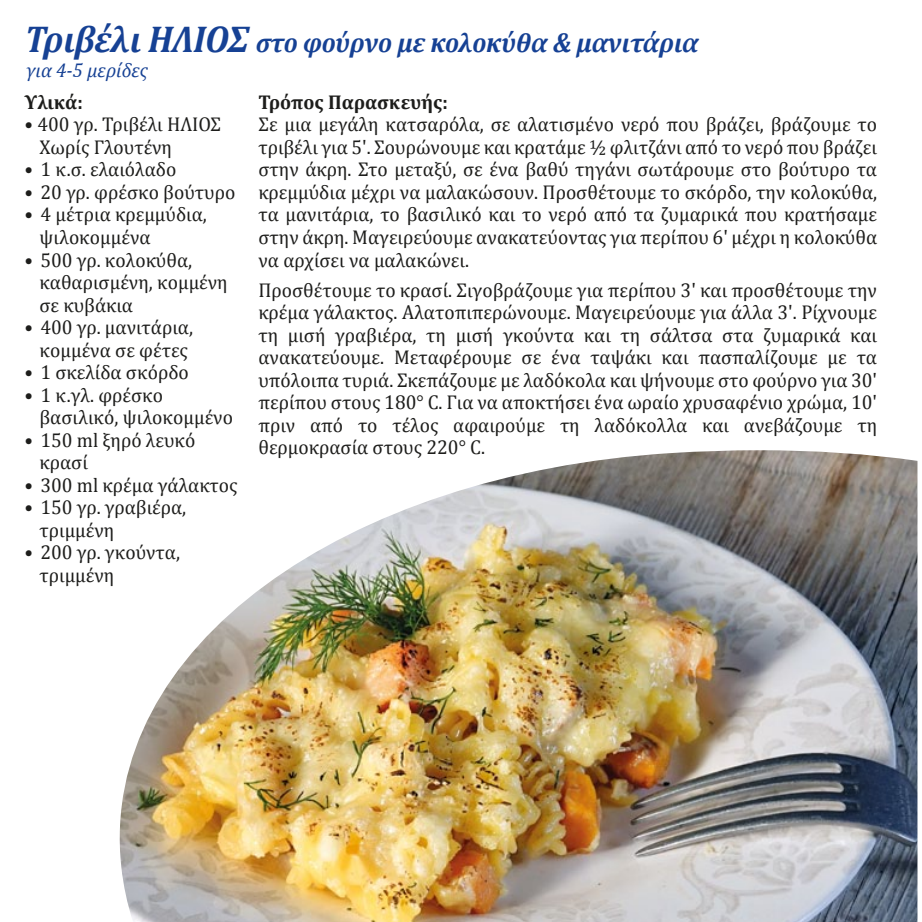
<style>
.page{position:relative;width:922px;height:922px;background:#fff}
.page>*{position:absolute;margin:0;border:0;box-sizing:border-box;transform-origin:0 0}
.t1{font:italic 700 27.5px "Cambria";letter-spacing:-.01em;color:#164194;scale:.94 1}
.t2{font:20px/22.5px "Cambria";color:#1d1d1b}
.t3{font:700 20px "Cambria";color:#1d1d1b}
.t4{font:italic 20px "Cambria";color:#164194}
.s1{font-size:37.5px}
</style>
<div class="page">
<img style="left:119px;top:450px;width:798px;height:471px">
<h1 class="t1" style="left:25px;top:23px;width:718px"><span class="s1">Τριβέλι ΗΛΙΟΣ</span> στο φούρνο με κολοκύθα &amp; μανιτάρια</h1>
<p class="t4" style="left:26px;top:56px;width:123px">για 4-5 μερίδες</p>
<p class="t3" style="left:25px;top:88px;width:60px">Υλικά:</p>
<p class="t2" style="left:40px;top:113px;width:183px;text-indent:-15px">• 400 γρ. Τριβέλι ΗΛΙΟΣ<br>Χωρίς Γλουτένη</p>
<p class="t2" style="left:25px;top:158px;width:153px">• 1 κ.σ. ελαιόλαδο</p>
<p class="t2" style="left:25px;top:181px;width:212px">• 20 γρ. φρέσκο βούτυρο</p>
<p class="t2" style="left:40px;top:203px;width:169px;text-indent:-15px">• 4 μέτρια κρεμμύδια, ψιλοκομμένα</p>
<p class="t2" style="left:40px;top:248px;width:190px;text-indent:-15px">• 500 γρ. κολοκύθα, καθαρισμένη, κομμένη σε κυβάκια</p>
<p class="t2" style="left:25px;top:316px;width:170px;text-align:center">• 400 γρ. μανιτάρια, κομμένα σε φέτες</p>
<p class="t2" style="left:25px;top:361px;width:166px">• 1 σκελίδα σκόρδο</p>
<p class="t2" style="left:40px;top:383px;width:195px;text-indent:-15px">• 1 κ.γλ. φρέσκο βασιλικό, ψιλοκομμένο</p>
<p class="t2" style="left:40px;top:428px;width:157px;text-indent:-15px">• 150 ml ξηρό λευκό κρασί</p>
<p class="t2" style="left:25px;top:473px;width:214px">• 300 ml κρέμα γάλακτος</p>
<p class="t2" style="left:40px;top:496px;width:148px;text-indent:-15px">• 150 γρ. γραβιέρα, τριμμένη</p>
<p class="t2" style="left:40px;top:541px;width:142px;text-indent:-15px">• 200 γρ. γκούντα, τριμμένη</p>
<p class="t3" style="left:258px;top:88px;width:191px">Τρόπος Παρασκευής:</p>
<p class="t2" style="left:258px;top:113px;width:620px;text-align:justify">Σε μια μεγάλη κατσαρόλα, σε αλατισμένο νερό που βράζει, βράζουμε το τριβέλι για 5'. Σουρώνουμε και κρατάμε ½ φλιτζάνι από το νερό που βράζει στην άκρη. Στο μεταξύ, σε ένα βαθύ τηγάνι σωτάρουμε στο βούτυρο τα κρεμμύδια μέχρι να μαλακώσουν. Προσθέτουμε το σκόρδο, την κολοκύθα, τα μανιτάρια, το βασιλικό και το νερό από τα ζυμαρικά που κρατήσαμε στην άκρη. Μαγειρεύουμε ανακατεύοντας για περίπου 6' μέχρι η κολοκύθα να αρχίσει να μαλακώνει.</p>
<p class="t2" style="left:258px;top:278px;width:620px;text-align:justify">Προσθέτουμε το κρασί. Σιγοβράζουμε για περίπου 3' και προσθέτουμε την κρέμα γάλακτος. Αλατοπιπερώνουμε. Μαγειρεύουμε για άλλα 3'. Ρίχνουμε τη μισή γραβιέρα, τη μισή γκούντα και τη σάλτσα στα ζυμαρικά και ανακατεύουμε. Μεταφέρουμε σε ένα ταψάκι και πασπαλίζουμε με τα υπόλοιπα τυριά. Σκεπάζουμε με λαδόκολα και ψήνουμε στο φούρνο για 30' περίπου στους 180° C. Για να αποκτήσει ένα ωραίο χρυσαφένιο χρώμα, 10' πριν από το τέλος αφαιρούμε τη λαδόκολλα και ανεβάζουμε τη θερμοκρασία στους 220° C.</p>
</div>
